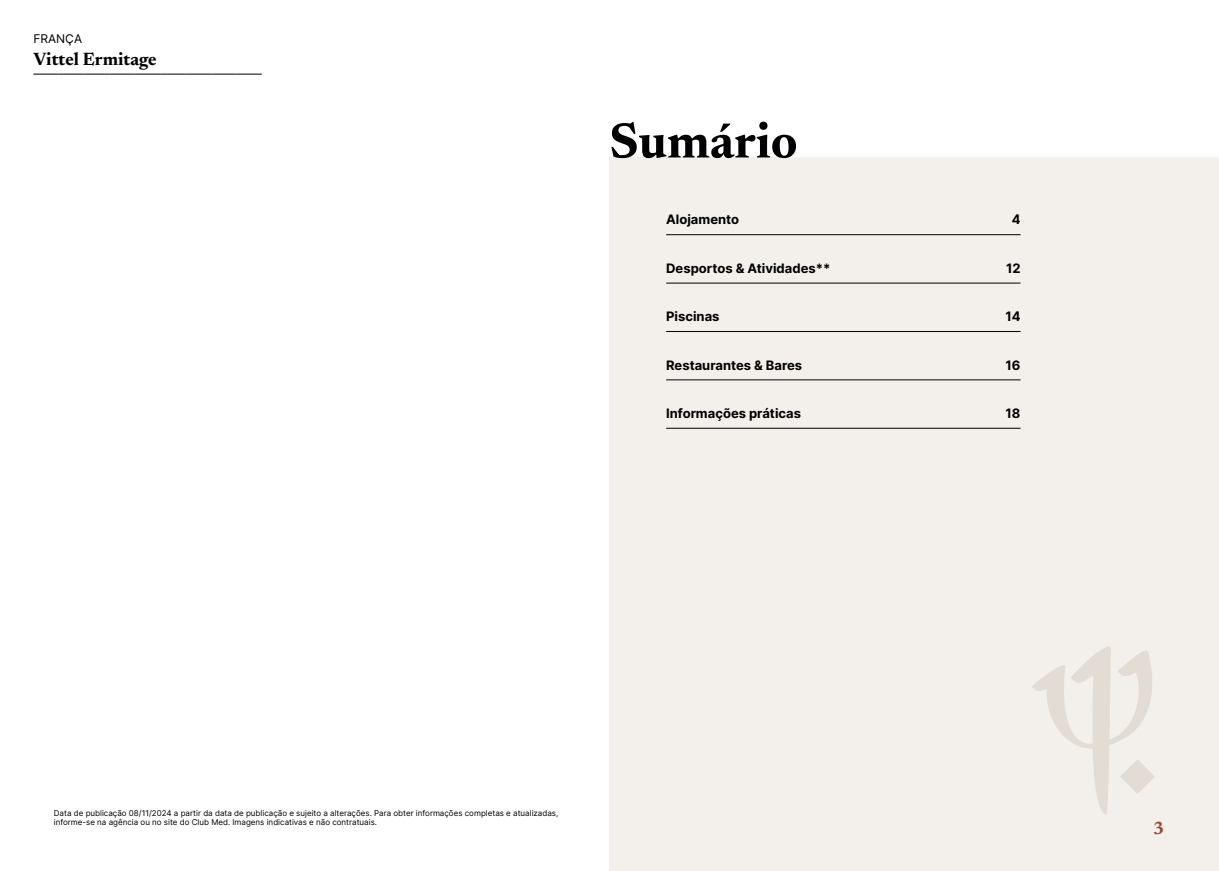
<style>
.page{position:relative;width:1219px;height:871px;background:#fff}
.page>*{position:absolute;margin:0;border:0;box-sizing:border-box;transform-origin:0 0}
.t1{font:700 50px "Newsreader 24 pt";color:#000}
.t2{font:700 18px "Newsreader 24 pt";color:#000}
.t3{font:700 18px "Newsreader 24 pt";color:#9d432c}
.t4{font:700 13px "Inter";color:#000}
.t5{font:12px "Inter";color:#000}
.t6{font:8px/9.6px "Inter";color:#000}
</style>
<div class="page">
<svg style="left:34px;top:74px;width:227px;height:1px"></svg>
<div style="left:609px;top:157px;width:610px;height:713px;background:#f3f0ec"></div>
<svg style="left:1032px;top:646px;width:123px;height:169px"></svg>
<hr style="left:666px;top:234px;width:354px;height:1px;background:#000">
<hr style="left:666px;top:282px;width:354px;height:1px;background:#000">
<hr style="left:666px;top:331px;width:354px;height:1px;background:#000">
<hr style="left:666px;top:379px;width:354px;height:1px;background:#000">
<hr style="left:666px;top:428px;width:354px;height:1px;background:#000">
<h3 class="t5" style="left:33px;top:30px;width:50px">FRANÇA</h3>
<h2 class="t2" style="left:33px;top:46px;width:125px">Vittel Ermitage</h2>
<h1 class="t1" style="left:609px;top:105px;width:189px">Sumário</h1>
<h3 class="t4" style="left:666px;top:210px;width:74px">Alojamento</h3>
<h3 class="t4" style="left:1012px;top:210px;width:10px">4</h3>
<h3 class="t4" style="left:666px;top:258px;width:166px">Desportos &amp; Atividades**</h3>
<h3 class="t4" style="left:1006px;top:258px;width:16px">12</h3>
<h3 class="t4" style="left:666px;top:307px;width:55px">Piscinas</h3>
<h3 class="t4" style="left:1005px;top:307px;width:17px">14</h3>
<h3 class="t4" style="left:666px;top:355px;width:137px">Restaurantes &amp; Bares</h3>
<h3 class="t4" style="left:1006px;top:355px;width:16px">16</h3>
<h3 class="t4" style="left:666px;top:403px;width:136px">Informações práticas</h3>
<h3 class="t4" style="left:1006px;top:403px;width:16px">18</h3>
<p class="t6" style="left:54px;top:807px;width:506px">Data de publicação 08/11/2024 a partir da data de publicação e sujeito a alterações. Para obter informações completas e atualizadas, informe-se na agência ou no site do Club Med. Imagens indicativas e não contratuais.</p>
<h2 class="t3" style="left:1153px;top:814px;width:13px">3</h2>
</div>
